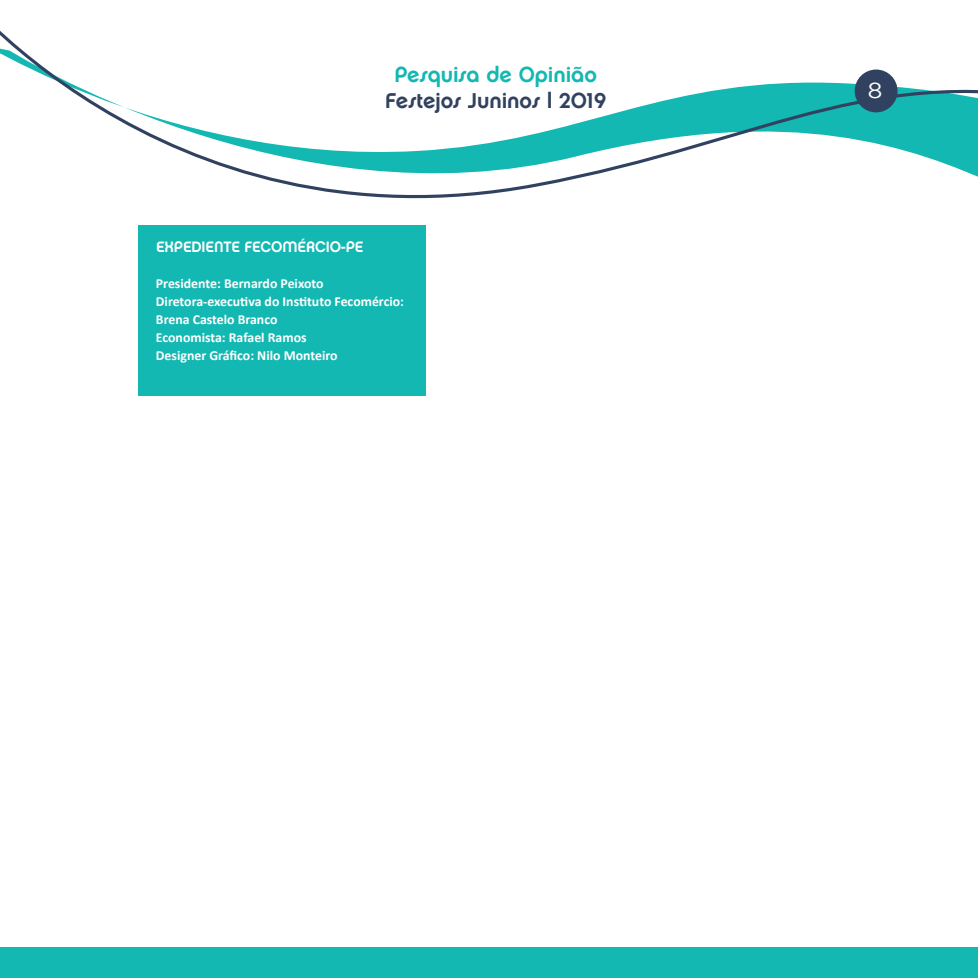
<style>
.page{position:relative;width:978px;height:978px;background:#fff}
.page>*{position:absolute;margin:0;border:0;box-sizing:border-box;transform-origin:0 0}
.t1{font:21.6px "Chalet New York Nineteen Seventy";letter-spacing:-.005em;color:#314260}
.t2{font:21.6px "Chalet New York Nineteen Seventy";letter-spacing:-.005em;color:#13b8b3}
.t3{font:21.6px "Comercio Sans";color:#fff}
.corpoParagrafo{font:15.15px "Chalet New York Nineteen Seventy";letter-spacing:-.005em;color:#fff}
.corpoParagrafo-2{font:700 13.8px/18px "Calibri";color:#fff}
</style>
<div class="page">
<div style="left:0;top:947px;width:978px;height:31px;background:#13b8b3"></div>
<svg style="left:0;top:31px;width:978px;height:224px"></svg>
<div style="left:855px;top:70px;width:43px;height:42px;background:#314260;border-radius:50%"></div>
<div style="left:138px;top:226px;width:287px;height:170px;background:#13b8b3"></div>
<h1 class="t2" style="left:394px;top:61px;width:204px">Pesquisa de Opinião</h1>
<h1 class="t1" style="left:385px;top:87px;width:223px">Festejos Juninos | 2019</h1>
<p class="corpoParagrafo" style="left:156px;top:238px;width:209px">EXPEDIENTE FECOMÉRCIO-PE</p>
<p class="corpoParagrafo-2" style="left:156px;top:274px;width:169px">Presidente: Bernardo Peixoto</p>
<p class="corpoParagrafo-2" style="left:156px;top:292px;width:250px">Diretora-executiva do Instituto Fecomércio:<br>Brena Castelo Branco</p>
<p class="corpoParagrafo-2" style="left:156px;top:328px;width:152px">Economista: Rafael Ramos</p>
<p class="corpoParagrafo-2" style="left:156px;top:346px;width:183px">Designer Gráfico: Nilo Monteiro</p>
<h1 class="t3" style="left:868px;top:79px;width:16px">8</h1>
</div>
